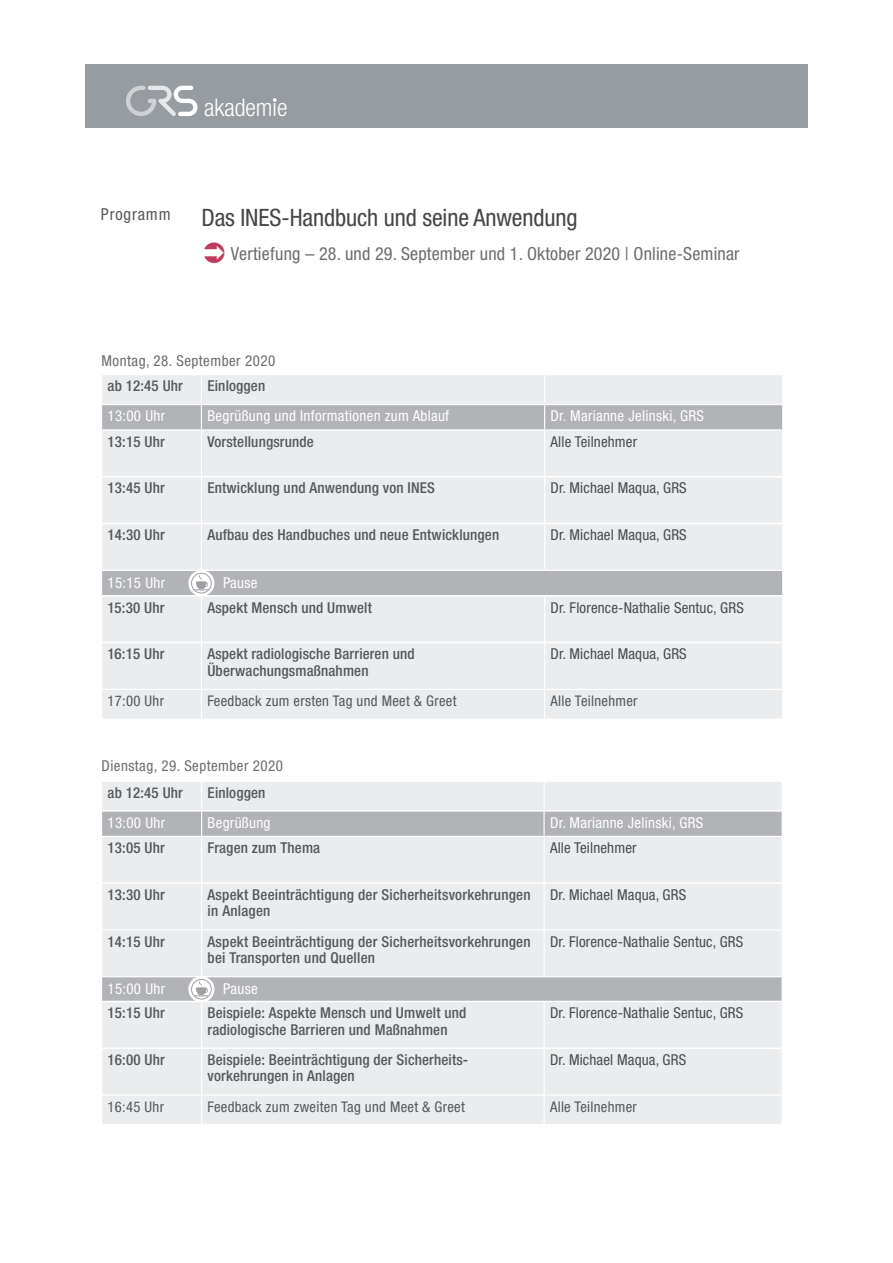
<style>
.page{position:relative;width:893px;height:1263px;background:#fff}
.page>*{position:absolute;margin:0;border:0;box-sizing:border-box;transform-origin:0 0}
.t1{font:300 condensed 24.3px "Helvetica Neue LTW1 G";color:#fff}
.t2{font:condensed 24px "Helvetica Neue LTW1 G";letter-spacing:-.005em;color:#454647}
.t3{font:condensed 18px "Helvetica Neue LTW1 G";letter-spacing:.01em;color:#6c6d70}
.t4{font:condensed 16.5px "Helvetica Neue LTW1 G";letter-spacing:.05em;color:#57585a}
.t5{font:500 condensed 15px/16.5px "Helvetica Neue LTW1 G";letter-spacing:.01em;color:#57585a}
.t6{font:condensed 15px "Helvetica Neue LTW1 G";letter-spacing:.01em;color:#4b4c4d}
.t7{font:condensed 15px "Helvetica Neue LTW1 G";letter-spacing:.02em;color:#fff}
.t8{font:condensed 15px "Helvetica Neue LTW1 G";letter-spacing:.03em;color:#6c6d70}
.t9{font:condensed 14.7px "Helvetica Neue LTW1 G";letter-spacing:.02em;color:#57585a}
</style>
<div class="page">
<div style="left:85px;top:64px;width:723px;height:64px;background:#979ca1"></div>
<svg style="left:126px;top:86px;width:72px;height:30px"></svg>
<svg style="left:273px;top:98px;width:4px;height:4px"></svg>
<div style="left:102px;top:375px;width:680px;height:343px;background:#eaecee"></div>
<svg style="left:102px;top:405px;width:680px;height:190px;background:#dbdde0"></svg>
<svg style="left:201px;top:375px;width:1px;height:54px"></svg>
<svg style="left:544px;top:375px;width:1px;height:54px"></svg>
<hr style="left:201px;top:431px;width:1px;height:45px;background:#fff">
<hr style="left:544px;top:431px;width:1px;height:45px;background:#fff">
<hr style="left:201px;top:477px;width:1px;height:46px;background:#fff">
<hr style="left:544px;top:477px;width:1px;height:46px;background:#fff">
<hr style="left:201px;top:524px;width:1px;height:46px;background:#fff">
<hr style="left:544px;top:524px;width:1px;height:46px;background:#fff">
<hr style="left:201px;top:596px;width:1px;height:46px;background:#fff">
<hr style="left:544px;top:596px;width:1px;height:46px;background:#fff">
<hr style="left:201px;top:643px;width:1px;height:46px;background:#fff">
<hr style="left:544px;top:643px;width:1px;height:46px;background:#fff">
<svg style="left:201px;top:690px;width:1px;height:28px"></svg>
<svg style="left:544px;top:690px;width:1px;height:28px"></svg>
<hr style="left:102px;top:642px;width:99px;height:1px;background:#fff">
<hr style="left:201px;top:642px;width:344px;height:1px;background:#fff">
<hr style="left:545px;top:642px;width:237px;height:1px;background:#fff">
<svg style="left:782px;top:571px;width:1px;height:25px"></svg>
<hr style="left:101px;top:570px;width:100px;height:1px;background:#fff">
<hr style="left:201px;top:570px;width:344px;height:1px;background:#fff">
<hr style="left:545px;top:570px;width:238px;height:1px;background:#fff">
<hr style="left:101px;top:689px;width:100px;height:1px;background:#fff">
<hr style="left:201px;top:689px;width:344px;height:1px;background:#fff">
<hr style="left:545px;top:689px;width:238px;height:1px;background:#fff">
<svg style="left:782px;top:404px;width:1px;height:25px"></svg>
<hr style="left:102px;top:404px;width:99px;height:1px;background:#fff">
<hr style="left:201px;top:404px;width:344px;height:1px;background:#fff">
<hr style="left:545px;top:404px;width:237px;height:1px;background:#fff">
<hr style="left:102px;top:476px;width:99px;height:1px;background:#fff">
<hr style="left:201px;top:476px;width:344px;height:1px;background:#fff">
<hr style="left:545px;top:476px;width:237px;height:1px;background:#fff">
<hr style="left:102px;top:523px;width:99px;height:1px;background:#fff">
<hr style="left:201px;top:523px;width:344px;height:1px;background:#fff">
<hr style="left:545px;top:523px;width:237px;height:1px;background:#fff">
<hr style="left:101px;top:429px;width:100px;height:2px;background:#fff">
<hr style="left:201px;top:429px;width:344px;height:2px;background:#fff">
<hr style="left:545px;top:429px;width:238px;height:2px;background:#fff">
<hr style="left:102px;top:595px;width:99px;height:1px;background:#fff">
<hr style="left:201px;top:595px;width:344px;height:1px;background:#fff">
<hr style="left:545px;top:595px;width:237px;height:1px;background:#fff">
<div style="left:102px;top:1002px;width:680px;height:122px;background:#eaecee"></div>
<svg style="left:102px;top:837px;width:680px;height:164px;background:#e2e4e6"></svg>
<hr style="left:201px;top:837px;width:1px;height:45px;background:#fff">
<hr style="left:543px;top:837px;width:2px;height:45px;background:#fff">
<hr style="left:201px;top:884px;width:1px;height:45px;background:#fff">
<hr style="left:543px;top:884px;width:2px;height:45px;background:#fff">
<hr style="left:201px;top:930px;width:1px;height:46px;background:#fff">
<hr style="left:543px;top:930px;width:2px;height:46px;background:#fff">
<hr style="left:201px;top:1002px;width:1px;height:45px;background:#fff">
<hr style="left:543px;top:1002px;width:2px;height:45px;background:#fff">
<hr style="left:201px;top:1049px;width:1px;height:45px;background:#fff">
<hr style="left:543px;top:1049px;width:2px;height:45px;background:#fff">
<svg style="left:201px;top:1095px;width:1px;height:29px"></svg>
<hr style="left:543px;top:1095px;width:2px;height:29px;background:#fff">
<hr style="left:101px;top:976px;width:101px;height:1px;background:#fff">
<hr style="left:202px;top:976px;width:342px;height:1px;background:#fff">
<hr style="left:544px;top:976px;width:239px;height:1px;background:#fff">
<svg style="left:102px;top:782px;width:680px;height:54px;background:#d0d2d4"></svg>
<hr style="left:102px;top:810px;width:100px;height:2px;background:#fff">
<hr style="left:202px;top:810px;width:342px;height:2px;background:#fff">
<hr style="left:544px;top:810px;width:238px;height:2px;background:#fff">
<hr style="left:102px;top:882px;width:100px;height:2px;background:#fff">
<hr style="left:202px;top:882px;width:342px;height:2px;background:#fff">
<hr style="left:544px;top:882px;width:238px;height:2px;background:#fff">
<hr style="left:102px;top:1047px;width:100px;height:2px;background:#fff">
<hr style="left:202px;top:1047px;width:342px;height:2px;background:#fff">
<hr style="left:544px;top:1047px;width:238px;height:2px;background:#fff">
<hr style="left:101px;top:929px;width:101px;height:1px;background:#fff">
<hr style="left:202px;top:929px;width:342px;height:1px;background:#fff">
<hr style="left:544px;top:929px;width:239px;height:1px;background:#fff">
<hr style="left:101px;top:1094px;width:101px;height:1px;background:#fff">
<hr style="left:202px;top:1094px;width:342px;height:1px;background:#fff">
<hr style="left:544px;top:1094px;width:239px;height:1px;background:#fff">
<svg style="left:189px;top:571px;width:25px;height:25px"></svg>
<div style="left:189px;top:570px;width:25px;height:26px;border:1px solid #fff;border-radius:50%"></div>
<img style="left:193px;top:573px;width:17px;height:18px">
<div style="left:191px;top:573px;width:21px;height:20px;border:1px solid #9d9fa2;border-radius:50%"></div>
<svg style="left:189px;top:977px;width:25px;height:25px"></svg>
<div style="left:189px;top:976px;width:25px;height:26px;border:1px solid #fff;border-radius:50%"></div>
<img style="left:193px;top:979px;width:17px;height:18px">
<div style="left:191px;top:979px;width:21px;height:20px;border:1px solid #9d9fa2;border-radius:50%"></div>
<h1 class="t1" style="left:204px;top:93px;width:85px">akademie</h1>
<p class="t4" style="left:101px;top:204px;width:71px">Programm</p>
<h2 class="t2" style="left:201px;top:203px;width:378px">Das INES-Handbuch und seine Anwendung</h2>
<p class="t3" style="left:231px;top:243px;width:510px">Vertiefung – 28. und 29. September und 1. Oktober 2020 | Online-Seminar</p>
<p class="t8" style="left:102px;top:352px;width:175px">Montag, 28. September 2020</p>
<p class="t5" style="left:108px;top:378px;width:77px">ab 12:45 Uhr</p>
<p class="t5" style="left:207px;top:378px;width:59px">Einloggen</p>
<p class="t7" style="left:108px;top:407px;width:59px">13:00 Uhr</p>
<p class="t7" style="left:207px;top:407px;width:243px">Begrüßung und Informationen zum Ablauf</p>
<p class="t7" style="left:551px;top:407px;width:155px">Dr. Marianne Jelinski, GRS</p>
<p class="t5" style="left:108px;top:433px;width:59px">13:15 Uhr</p>
<p class="t5" style="left:207px;top:433px;width:108px">Vorstellungsrunde</p>
<p class="t6" style="left:551px;top:432px;width:88px">Alle Teilnehmer</p>
<p class="t5" style="left:108px;top:480px;width:59px">13:45 Uhr</p>
<p class="t5" style="left:207px;top:480px;width:229px">Entwicklung und Anwendung von INES</p>
<p class="t6" style="left:551px;top:479px;width:138px">Dr. Michael Maqua, GRS</p>
<p class="t5" style="left:108px;top:527px;width:59px">14:30 Uhr</p>
<p class="t5" style="left:207px;top:527px;width:293px">Aufbau des Handbuches und neue Entwicklungen</p>
<p class="t6" style="left:551px;top:526px;width:138px">Dr. Michael Maqua, GRS</p>
<p class="t7" style="left:108px;top:574px;width:59px">15:15 Uhr</p>
<p class="t7" style="left:223px;top:574px;width:36px">Pause</p>
<p class="t5" style="left:108px;top:599px;width:58px">15:30 Uhr</p>
<p class="t5" style="left:207px;top:599px;width:166px">Aspekt Mensch und Umwelt</p>
<p class="t6" style="left:551px;top:598px;width:195px">Dr. Florence-Nathalie Sentuc, GRS</p>
<p class="t5" style="left:108px;top:646px;width:58px">16:15 Uhr</p>
<p class="t5" style="left:207px;top:646px;width:209px">Aspekt radiologische Barrieren und<br>Überwachungsmaßnahmen</p>
<p class="t6" style="left:551px;top:645px;width:138px">Dr. Michael Maqua, GRS</p>
<p class="t9" style="left:108px;top:692px;width:58px">17:00 Uhr</p>
<p class="t9" style="left:207px;top:692px;width:251px">Feedback zum ersten Tag und Meet &amp; Greet</p>
<p class="t9" style="left:551px;top:692px;width:88px">Alle Teilnehmer</p>
<p class="t8" style="left:102px;top:756px;width:183px">Dienstag, 29. September 2020</p>
<p class="t5" style="left:108px;top:784px;width:77px">ab 12:45 Uhr</p>
<p class="t5" style="left:208px;top:784px;width:59px">Einloggen</p>
<p class="t7" style="left:108px;top:813px;width:59px">13:00 Uhr</p>
<p class="t7" style="left:208px;top:813px;width:64px">Begrüßung</p>
<p class="t7" style="left:550px;top:813px;width:155px">Dr. Marianne Jelinski, GRS</p>
<p class="t5" style="left:108px;top:839px;width:59px">13:05 Uhr</p>
<p class="t5" style="left:208px;top:839px;width:114px">Fragen zum Thema</p>
<p class="t6" style="left:550px;top:839px;width:88px">Alle Teilnehmer</p>
<p class="t5" style="left:108px;top:886px;width:59px">13:30 Uhr</p>
<p class="t5" style="left:208px;top:886px;width:324px">Aspekt Beeinträchtigung der Sicherheitsvorkehrungen in Anlagen</p>
<p class="t6" style="left:550px;top:886px;width:138px">Dr. Michael Maqua, GRS</p>
<p class="t5" style="left:108px;top:933px;width:59px">14:15 Uhr</p>
<p class="t5" style="left:208px;top:933px;width:324px">Aspekt Beeinträchtigung der Sicherheitsvorkehrungen bei Transporten und Quellen</p>
<p class="t6" style="left:550px;top:932px;width:195px">Dr. Florence-Nathalie Sentuc, GRS</p>
<p class="t7" style="left:108px;top:980px;width:59px">15:00 Uhr</p>
<p class="t7" style="left:223px;top:980px;width:36px">Pause</p>
<p class="t5" style="left:108px;top:1004px;width:59px">15:15 Uhr</p>
<p class="t5" style="left:208px;top:1004px;width:260px">Beispiele: Aspekte Mensch und Umwelt und radiologische Barrieren und Maßnahmen</p>
<p class="t6" style="left:550px;top:1004px;width:195px">Dr. Florence-Nathalie Sentuc, GRS</p>
<p class="t5" style="left:108px;top:1051px;width:59px">16:00 Uhr</p>
<p class="t5" style="left:208px;top:1051px;width:262px">Beispiele: Beeinträchtigung der Sicherheits&shy;vorkehrungen in Anlagen</p>
<p class="t6" style="left:550px;top:1051px;width:138px">Dr. Michael Maqua, GRS</p>
<p class="t9" style="left:108px;top:1098px;width:58px">16:45 Uhr</p>
<p class="t9" style="left:208px;top:1098px;width:259px">Feedback zum zweiten Tag und Meet &amp; Greet</p>
<p class="t9" style="left:550px;top:1098px;width:88px">Alle Teilnehmer</p>
</div>
